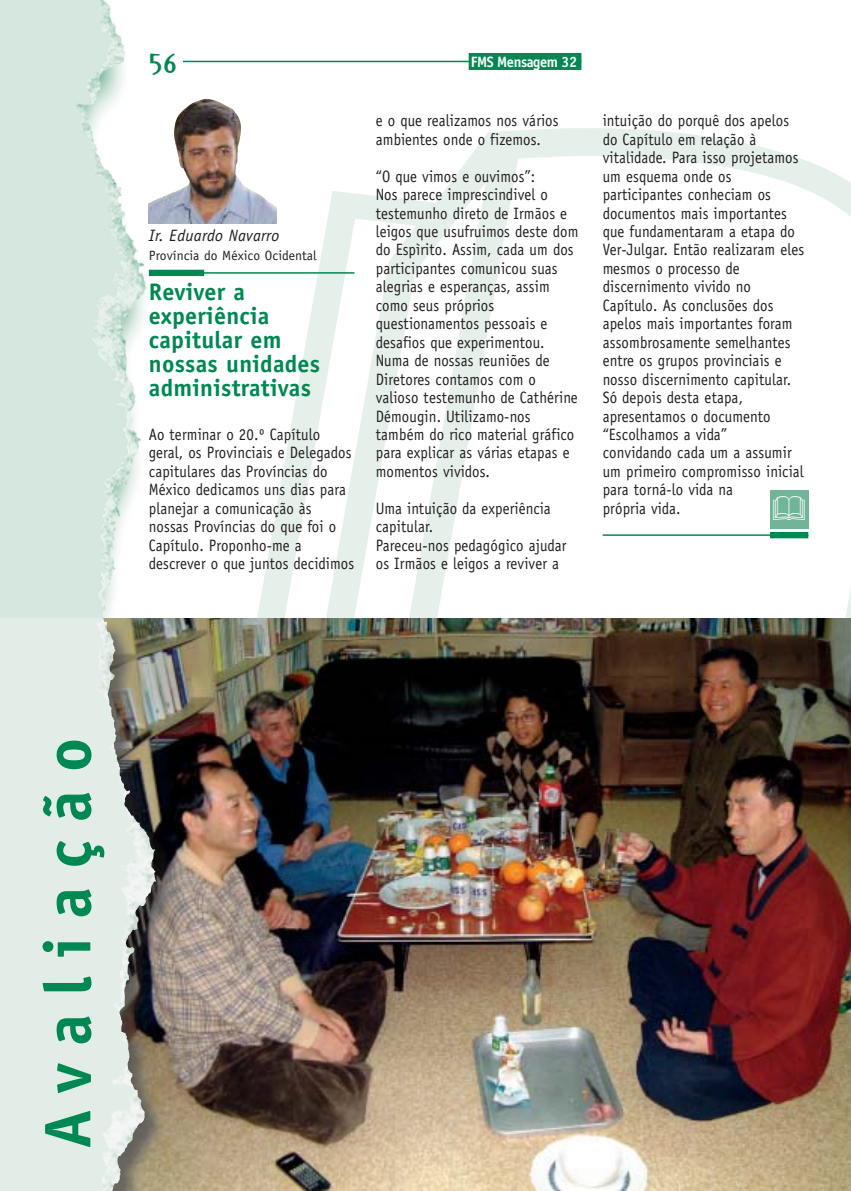
<style>
.page{position:relative;width:851px;height:1191px;background:#fff}
.page>*{position:absolute;margin:0;border:0;box-sizing:border-box;transform-origin:0 0}
.t1{font:700 66px "Officina Sans";letter-spacing:.28em;color:#008852}
.t2{font:700 27px "Template Gothic";color:#008852}
.t3{font:700 24px/24px "Officina Sans";letter-spacing:.01em;color:#008852}
.t4{font:16.5px/18.5px "Officina Sans";letter-spacing:.01em;color:#231f20;scale:.9 1}
.t5{font:italic 16.5px "Officina Sans";letter-spacing:.01em;color:#231f20}
.t6{font:700 15px "Officina Sans";letter-spacing:-.03em;color:#fff;scale:.96 1}
.t7{font:13.5px "Officina Sans";letter-spacing:.01em;color:#231f20}
</style>
<div class="page">
<img style="left:0;top:0;width:247px;height:618px">
<svg style="left:198px;top:128px;width:652px;height:490px"></svg>
<img style="left:0;top:618px;width:850px;height:573px">
<hr style="left:149px;top:272px;width:205px;height:2px;background:#008852">
<div style="left:149px;top:270px;width:55px;height:6px;background:#008852"></div>
<hr style="left:602px;top:534px;width:206px;height:2px;background:#008852">
<div style="left:770px;top:532px;width:38px;height:6px;background:#008852"></div>
<div style="left:770px;top:490px;width:38px;height:38px;background:#71b598"></div>
<hr style="left:183px;top:61px;width:398px;height:1px;background:#008852">
<div style="left:468px;top:53px;width:113px;height:17px;background:#008852"></div>
<img style="left:149px;top:98px;width:127px;height:126px">
<h2 class="t2" style="left:149px;top:51px;width:30px">56</h2>
<p class="t6" style="left:470px;top:56px;width:112px">FMS Mensagem 32</p>
<p class="t5" style="left:149px;top:229px;width:132px">Ir. Eduardo Navarro</p>
<p class="t7" style="left:149px;top:251px;width:169px">Província do México Ocidental</p>
<h3 class="t3" style="left:149px;top:282px;width:173px">Reviver a experiência capitular em nossas unidades administrativas</h3>
<p class="t4" style="left:149px;top:427px;width:230px">Ao terminar o 20.º Capítulo geral, os Provinciais e Delegados capitulares das Províncias do<br>México dedicamos uns dias para planejar a comunicação às nossas Províncias do que foi o<br>Capítulo. Proponho-me a descrever o que juntos decidimos</p>
<p class="t4" style="left:376px;top:113px;width:204px">e o que realizamos nos vários ambientes onde o fizemos.</p>
<p class="t4" style="left:376px;top:168px;width:227px">“O que vimos e ouvimos”:<br>Nos parece imprescindivel o testemunho direto de Irmãos e leigos que usufruimos deste dom do Espìrito. Assim, cada um dos participantes comunicou suas alegrias e esperanças, assim como seus próprios questionamentos pessoais e desafios que experimentou.<br>Numa de nossas reuniões de<br>Diretores contamos com o valioso testemunho de Cathérine<br>Démougin. Utilizamo-nos também do rico material gráfico para explicar as várias etapas e momentos vividos.</p>
<p class="t4" style="left:376px;top:500px;width:213px">Uma intuição da experiência capitular.<br>Pareceu-nos pedagógico ajudar os Irmãos e leigos a reviver a</p>
<p class="t4" style="left:602px;top:113px;width:225px">intuição do porquê dos apelos do Capítulo em relação à vitalidade. Para isso projetamos um esquema onde os participantes conheciam os documentos mais importantes que fundamentaram a etapa do<br>Ver-Julgar. Então realizaram eles mesmos o processo de discernimento vivido no<br>Capítulo. As conclusões dos apelos mais importantes foram assombrosamente semelhantes entre os grupos provinciais e nosso discernimento capitular.<br>Só depois desta etapa, apresentamos o documento “Escolhamos a vida”<br>convidando cada um a assumir um primeiro compromisso inicial para torná-lo vida na<br>própria vida.</p>
<h1 class="t1" style="left:43px;top:1149px;width:412px;rotate:-90deg">Avaliação</h1>
</div>
